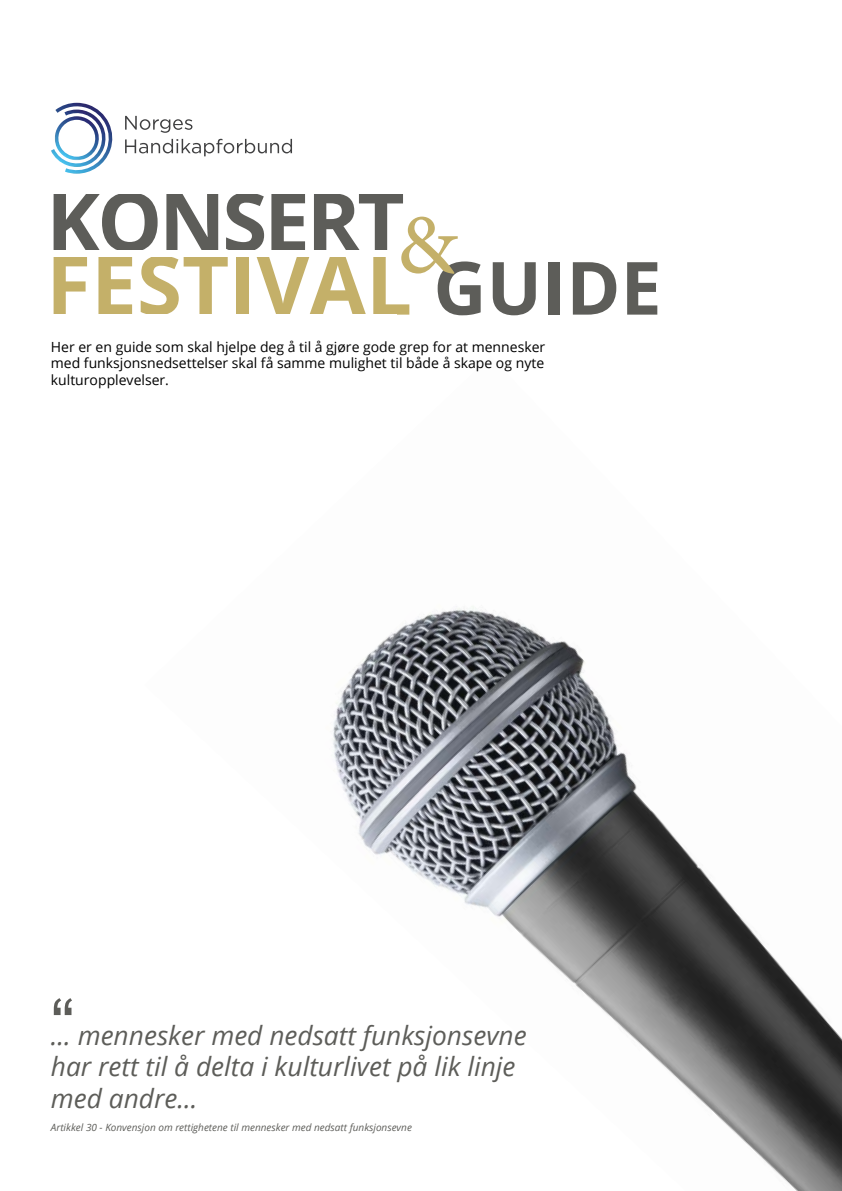
<style>
.page{position:relative;width:842px;height:1191px;background:#fff}
.page>*{position:absolute;margin:0;border:0;box-sizing:border-box;transform-origin:0 0}
.t1{font:500 84.6px "Minion Pro";color:#c4b069}
.t2{font:700 81.8px/63px "Open Sans";letter-spacing:-.02em;color:#c4b069}
.t3{font:72px "Arial";color:#5d5d59}
.t4{font:italic 26.3px/31.6px "Open Sans";color:#5d5d59}
.t5{font:14px/16.8px "Open Sans";color:#000;text-align:justify}
.t6{font:italic 10px "Open Sans";color:#5d5d59}
.s1{color:#5d5d59}
.s2{color:#fff}
.s3{font-size:73.4px;color:#5d5d59}
</style>
<div class="page">
<svg style="left:125px;top:116px;width:67px;height:17px"></svg>
<svg style="left:125px;top:139px;width:167px;height:17px"></svg>
<img style="left:57px;top:103px;width:56px;height:71px">
<img style="left:51px;top:109px;width:55px;height:58px">
<img style="left:55px;top:116px;width:44px;height:44px">
<img style="left:333px;top:606px;width:509px;height:585px">
<h1 class="t2" style="left:46px;top:188px;width:617px"><span class="s1">KONSERT</span> <span class="s2">OG<br></span>FESTIVAL <span class="s3">GUIDE</span></h1>
<p class="t5" style="left:51px;top:338px;width:496px">Her er en guide som skal hjelpe deg å til å gjøre gode grep for at mennesker med funksjonsnedsettelser skal få samme mulighet til både å skape og nyte kulturopplevelser.</p>
<h1 class="t1" style="left:397px;top:188px;width:62px">&amp;</h1>
<h3 class="t3" style="left:51px;top:975px;width:25px">“</h3>
<h2 class="t4" style="left:51px;top:1018px;width:477px">... mennesker med nedsatt funksjonsevne har rett til å delta i kulturlivet på lik linje med andre...</h2>
<h2 class="t6" style="left:51px;top:1121px;width:363px">Artikkel 30 - Konvensjon om rettighetene til mennesker med nedsatt funksjonsevne</h2>
</div>
